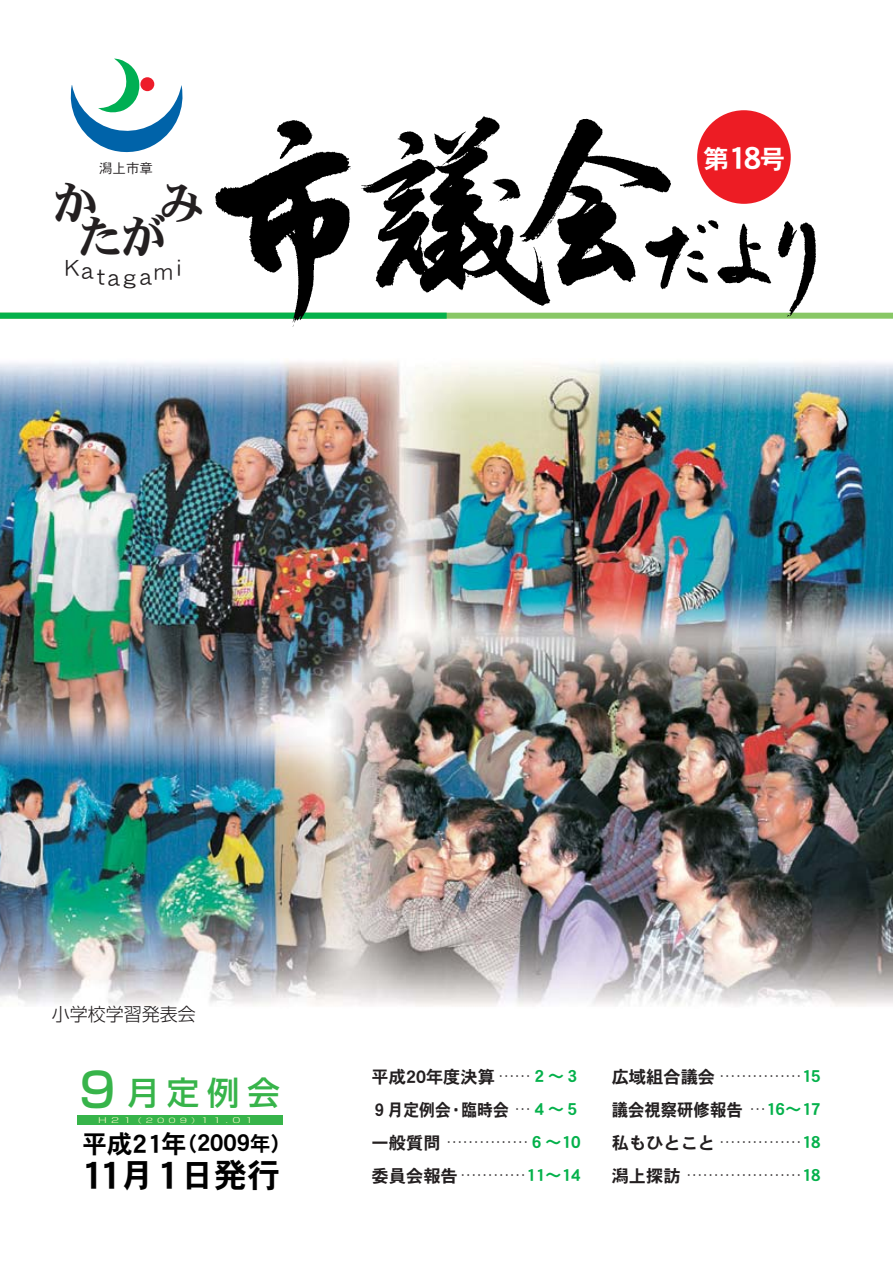
<style>
.page{position:relative;width:893px;height:1262px;background:#fff}
.page>*{position:absolute;margin:0;border:0;box-sizing:border-box;transform-origin:0 0}
.t1{font:45.75px/34.5px "DFPHS Mincho CID W9";color:#231f20}
.t2{font:33px "DFPHS Gothic CID W7";color:#000}
.t3{font:500 32.25px "Shin Go";color:#37b44a}
.t4{font:25.5px "DFPHS Gothic CID W7";color:#fff}
.t5{font:25.2px "DFPHS Gothic CID W7";color:#000}
.t6{font:22.5px "DFPHS Gothic CID W3";letter-spacing:.14em;color:#231f20}
.t7{font:300 18px "Shin Go";color:#231f20}
.t8{font:17.25px/33px "DFPHS Gothic CID W7";color:#231f20}
.t9{font:16.5px "DFPHS Gothic CID W3";color:#231f20}
.t10{font:13.5px "DFPHS Gothic CID W3";color:#231f20}
.t11{font:300 7.35px "Shin Go";letter-spacing:.4em;color:#fffbcc;scale:1.46 1}
.s1{font-size:30.45px}
.s2{font-size:47.25px}
.s3{font-family:"DFPHS Gothic CID W3";font-size:16.5px}
.s4{font-size:16.5px;color:#04b14b}
.s5{font-family:"DFPHS Gothic CID W7";font-size:17.25px}
.s6{font-family:"DFPHS Gothic CID W7";color:#04b14b}
.s7{font-size:6.75px}
.s8{font-size:37.8px}
.s9{font-size:20.55px}
.s10{font-size:23.1px}
</style>
<div class="page">
<img style="left:0;top:360px;width:892px;height:647px">
<div style="left:0;top:313px;width:892px;height:6px;background:#88c765"></div>
<div style="left:0;top:313px;width:446px;height:6px;background:#04b14b"></div>
<div style="left:697px;top:110px;width:93px;height:94px;background:#ed1c24;border-radius:50%"></div>
<img style="left:209px;top:116px;width:462px;height:211px">
<img style="left:637px;top:207px;width:183px;height:118px">
<svg style="left:70px;top:59px;width:113px;height:94px"></svg>
<div style="left:77px;top:1115px;width:205px;height:9px;background:#37b44a"></div>
<p class="t10" style="left:99px;top:163px;width:55px">潟上市章</p>
<h1 class="t1" style="left:78px;top:191px;width:90px;text-indent:-25px">か<br>たが</h1>
<h1 class="t1" style="left:159px;top:191px;width:47px">み</h1>
<h3 class="t6" style="left:65px;top:265px;width:116px">Katagami</h3>
<h3 class="t4" style="left:703px;top:149px;width:83px">第<span class="s1">18</span>号</h3>
<p class="t7" style="left:52px;top:1007px;width:146px">小学校学習発表会</p>
<h3 class="t3" style="left:79px;top:1080px;width:202px"><span class="s2">9</span> 月定例会</h3>
<p class="t8" style="left:371px;top:1061px;width:210px">平成20年度決算 <span class="s3">……</span><span class="s4">２～３<br></span>９月定例会・臨時会 <span class="s3">…</span><span class="s4">４～５</span></p>
<p class="t9" style="left:371px;top:1135px;width:210px"><span class="s5">一般質問</span> ……………<span class="s6">６～10</span></p>
<p class="t8" style="left:371px;top:1160px;width:210px">委員会報告<span class="s3">…………</span><span class="s4">11～14</span></p>
<p class="t11" style="left:98px;top:1117px;width:108px">H21<span class="s7">（2009）</span>11.01</p>
<h2 class="t2" style="left:80px;top:1162px;width:201px"><span class="s8">11</span>月<span class="s8">1</span>日発行</h2>
<h3 class="t5" style="left:82px;top:1133px;width:211px">平成21年<span class="s9">（</span><span class="s10">2009</span><span class="s9">年）</span></h3>
<p class="t8" style="left:611px;top:1061px;width:210px;text-align:justify">広域組合議会 <span class="s3">……………</span><span class="s4">15</span>議会視察研修報告 <span class="s3">…</span><span class="s4">16～17</span>私もひとこと <span class="s3">……………</span><span class="s4">18</span></p>
<p class="t9" style="left:611px;top:1168px;width:210px"><span class="s5">潟上探訪</span> …………………<span class="s6">18</span></p>
</div>
